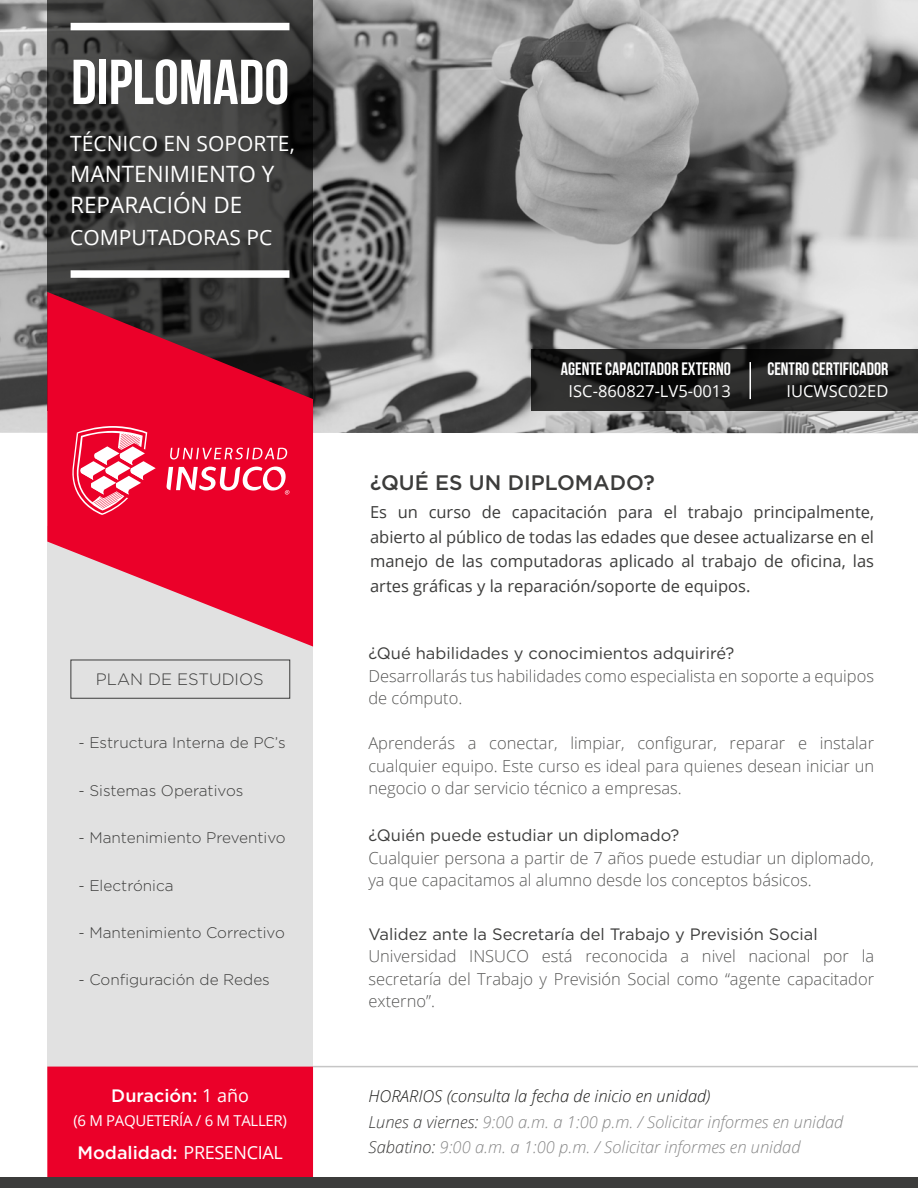
<style>
.page{position:relative;width:918px;height:1188px;background:#fff}
.page>*{position:absolute;margin:0;border:0;box-sizing:border-box;transform-origin:0 0}
.t1{font:63.3px "Bebas Neue";color:#fff}
.t2{font:22.5px/31.3px "Open Sans";color:#fff}
.t3{font:21px "Open Sans";color:#fff}
.t4{font:500 21px "Gotham";color:#3c3c3b}
.t5{font:18px "Bebas Neue";color:#fff}
.t6{font:500 18px "Gotham";color:#fff}
.t7{font:300 16.5px/22.5px "Open Sans";color:#575756}
.t8{font:16.5px/24.6px "Open Sans";color:#3c3c3b;text-align:justify}
.t9{font:italic 300 16.5px/25.5px "Open Sans";color:#878787}
.t10{font:16.5px "Gotham";color:#3c3c3b}
.t11{font:16.5px "Open Sans";color:#fff}
.t12{font:300 16.5px "Gotham";color:#3c3c3b}
.t13{font:300 15.3px "Gotham";color:#3c3c3b}
.t14{font:15px "Open Sans";letter-spacing:-.02em;color:#fff}
.s1{font-family:"Open Sans";font-weight:400}
.s2{color:#1d1d1b}
.s3{color:#3c3c3b}
</style>
<div class="page">
<div style="left:47px;top:526px;width:266px;height:564px;background:#e1e1e1"></div>
<div style="left:71px;top:660px;width:219px;height:39px;border:1px solid #3c3c3b"></div>
<img style="left:0;top:0;width:918px;height:433px">
<svg style="left:47px;top:0;width:266px;height:292px;background:#3b3b3a"></svg>
<svg style="left:47px;top:292px;width:266px;height:355px;fill:#eb0029"></svg>
<div style="left:47px;top:1067px;width:266px;height:121px;background:#eb0029"></div>
<div style="left:71px;top:23px;width:218px;height:7px;background:#fff"></div>
<div style="left:71px;top:270px;width:218px;height:8px;background:#fff"></div>
<svg style="left:166px;top:466px;width:124px;height:29px"></svg>
<svg style="left:170px;top:448px;width:117px;height:11px"></svg>
<svg style="left:71px;top:426px;width:85px;height:89px"></svg>
<div style="left:0;top:1178px;width:918px;height:10px;background:#3c3c3b"></div>
<hr style="left:313px;top:1066px;width:605px;height:1px;background:#c6c6c6">
<svg style="left:531px;top:350px;width:387px;height:61px;background:#202020"></svg>
<hr style="left:749px;top:362px;width:2px;height:37px;background:#fff">
<h1 class="t1" style="left:71px;top:47px;width:220px">DIPLOMADO</h1>
<p class="t3" style="left:70px;top:129px;width:226px">TÉCNICO EN SOPORTE,</p>
<h2 class="t2" style="left:70px;top:158px;width:206px">MANTENIMIENTO Y<br>REPARACIÓN DE</h2>
<p class="t3" style="left:70px;top:223px;width:204px">COMPUTADORAS PC</p>
<p class="t12" style="left:96px;top:669px;width:169px">PLAN DE ESTUDIOS</p>
<p class="t13" style="left:79px;top:733px;width:209px">- Estructura Interna de PC’s</p>
<p class="t13" style="left:79px;top:781px;width:166px">- Sistemas Operativos</p>
<p class="t13" style="left:79px;top:828px;width:209px">- Mantenimiento Preventivo</p>
<p class="t13" style="left:79px;top:875px;width:97px">- Electrónica</p>
<p class="t13" style="left:79px;top:923px;width:208px">- Mantenimiento Correctivo</p>
<p class="t13" style="left:79px;top:970px;width:193px">- Configuración de Redes</p>
<p class="t6" style="left:111px;top:1084px;width:139px">Duración: <span class="s1">1 año</span></p>
<p class="t14" style="left:73px;top:1110px;width:215px">(6 M PAQUETERÍA / 6 M TALLER)</p>
<p class="t6" style="left:78px;top:1141px;width:207px">Modalidad: <span class="s1">PRESENCIAL</span></p>
<p class="t5" style="left:561px;top:359px;width:171px">AGENTE CAPACITADOR EXTERNO</p>
<p class="t11" style="left:569px;top:380px;width:164px">ISC-860827-LV5-0013</p>
<p class="t5" style="left:767px;top:359px;width:123px">CENTRO CERTIFICADOR</p>
<p class="t11" style="left:787px;top:380px;width:103px">IUCWSC02ED</p>
<p class="t4" style="left:370px;top:469px;width:286px">¿QUÉ ES UN DIPLOMADO?</p>
<p class="t8" style="left:370px;top:499px;width:506px">Es un curso de capacitación para el trabajo principalmente, abierto al público de todas las edades que desee actualizarse en el manejo de las computadoras aplicado al trabajo de oficina, las artes gráficas y la reparación/soporte de equipos.</p>
<p class="t10" style="left:368px;top:643px;width:368px">¿Qué habilidades y conocimientos adquiriré?</p>
<p class="t7" style="left:368px;top:664px;width:507px">Desarrollarás tus habilidades como especialista en soporte a equipos de cómputo.</p>
<p class="t7" style="left:368px;top:732px;width:507px;text-align:justify">Aprenderás a conectar, limpiar, configurar, reparar e instalar cualquier equipo. Este curso es ideal para quienes desean iniciar un negocio o dar servicio técnico a empresas.</p>
<p class="t10" style="left:368px;top:825px;width:313px">¿Quién puede estudiar un diplomado?</p>
<p class="t7" style="left:368px;top:846px;width:507px">Cualquier persona a partir de 7 años puede estudiar un diplomado, ya que capacitamos al alumno desde los conceptos básicos.</p>
<p class="t10" style="left:368px;top:923px;width:451px">Validez ante la Secretaría del Trabajo y Previsión Social</p>
<p class="t7" style="left:368px;top:944px;width:507px;text-align:justify">Universidad INSUCO está reconocida a nivel nacional por la secretaría del Trabajo y Previsión Social como “agente capacitador externo”.</p>
<p class="t9" style="left:369px;top:1083px;width:476px"><span class="s2">HORARIOS (consulta la fecha de inicio en unidad)<br></span><span class="s3">Lunes a viernes:</span> 9:00 a.m. a 1:00 p.m. / Solicitar informes en unidad<br><span class="s3">Sabatino:</span> 9:00 a.m. a 1:00 p.m. / Solicitar informes en unidad</p>
</div>
